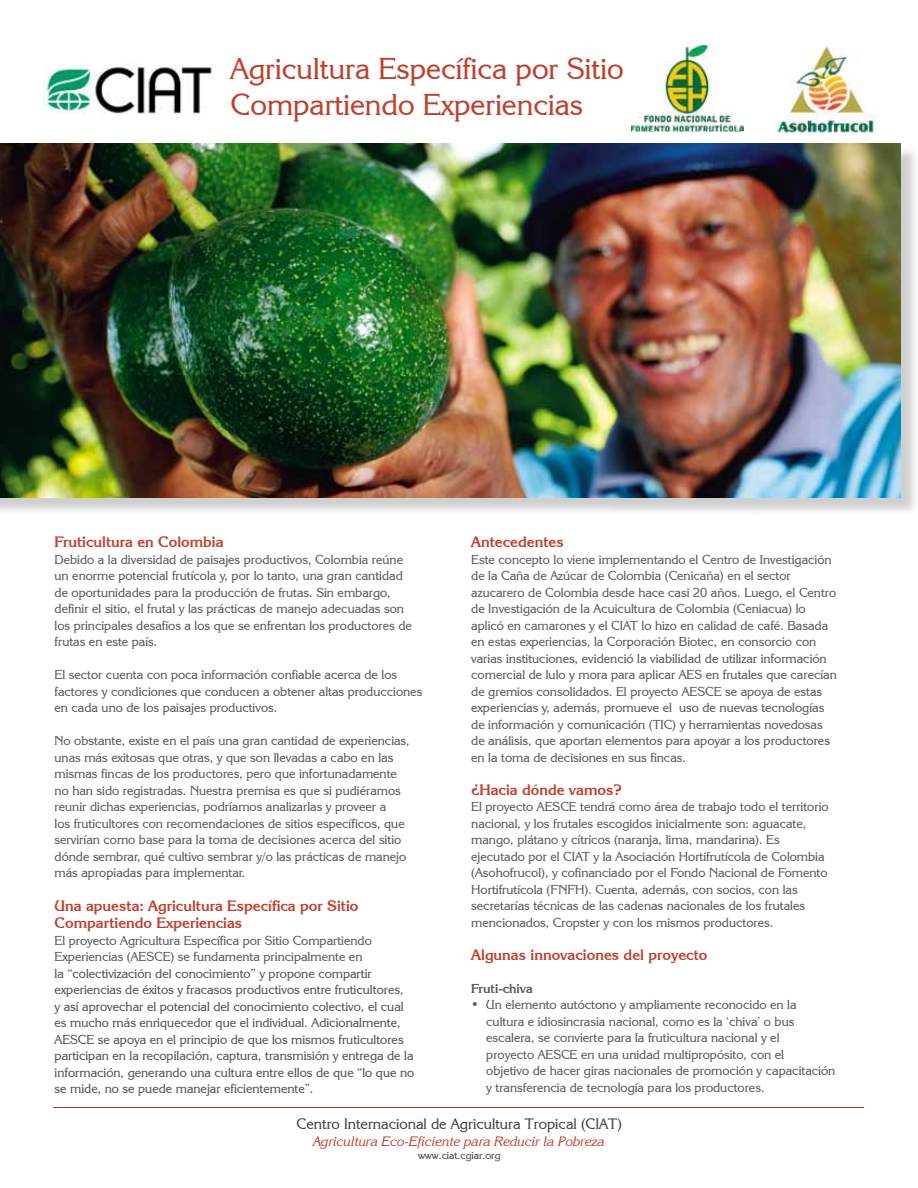
<style>
.page{position:relative;width:918px;height:1188px;background:#fff}
.page>*{position:absolute;margin:0;border:0;box-sizing:border-box;transform-origin:0 0}
.t1{font:30px/36px "Korinna IT Cby BT";color:#c13f2c}
.t2{font:700 15px/17.4px "Korinna IT Cby BT";color:#c13f2c}
.t3{font:15px "Korinna IT Cby BT";color:#414042}
.t4{font:italic 13.5px "Korinna IT Cby BT";color:#b93926}
.t5{font:12.9px/16.5px "Korinna IT Cby BT";color:#565659}
.t6{font:12.9px/16.5px "Korinna IT Cby BT";color:#4f4f4f}
.t7{font:700 12.9px "Korinna IT Cby BT";color:#565659}
.t8{font:10.5px "Korinna IT Cby BT";color:#414042}
.s1{color:#565659}
</style>
<div class="page">
<hr style="left:53px;top:1107px;width:811px;height:1px;background:#b93926">
<img style="left:0;top:144px;width:901px;height:354px">
<img style="left:43px;top:63px;width:169px;height:51px">
<img style="left:774px;top:47px;width:103px;height:86px">
<img style="left:631px;top:45px;width:113px;height:87px">
<h1 class="t1" style="left:231px;top:50px;width:394px">Agricultura Específica por Sitio<br>Compartiendo Experiencias</h1>
<p class="t2" style="left:55px;top:533px;width:171px">Fruticultura en Colombia</p>
<p class="t5" style="left:55px;top:551px;width:359px">Debido a la diversidad de paisajes productivos, Colombia reúne un enorme potencial frutícola y, por lo tanto, una gran cantidad de oportunidades para la producción de frutas. Sin embargo, definir el sitio, el frutal y las prácticas de manejo adecuadas son los principales desafíos a los que se enfrentan los productores de frutas en este país.</p>
<p class="t5" style="left:55px;top:666px;width:369px">El sector cuenta con poca información confiable acerca de los factores y condiciones que conducen a obtener altas producciones en cada uno de los paisajes productivos.</p>
<p class="t5" style="left:55px;top:732px;width:357px">No obstante, existe en el país una gran cantidad de experiencias, unas más exitosas que otras, y que son llevadas a cabo en las mismas fincas de los productores, pero que infortunadamente no han sido registradas. Nuestra premisa es que si pudiéramos reunir dichas experiencias, podríamos analizarlas y proveer a<br>los fruticultores con recomendaciones de sitios específicos, que servirían como base para la toma de decisiones acerca del sitio dónde sembrar, qué cultivo sembrar y/o las prácticas de manejo más apropiadas para implementar.</p>
<p class="t2" style="left:55px;top:897px;width:305px">Una apuesta: Agricultura Específica por Sitio<br>Compartiendo Experiencias</p>
<p class="t6" style="left:55px;top:932px;width:361px"><span class="s1">El proyecto Agricultura Específica por Sitio Compartiendo Experiencias (AESCE) se fundamenta principalmente en<br>la</span> “colectivización del conocimiento” y propone compartir experiencias de éxitos y fracasos productivos entre fruticultores,<br>y así aprovechar el potencial del conocimiento colectivo, el cual es mucho más enriquecedor que el individual. Adicionalmente, AESCE se apoya en el principio de que los mismos fruticultores participan en la recopilación, captura, transmisión y entrega de la información, generando una cultura entre ellos de que “lo que no se mide, no se puede manejar eficientemente”.</p>
<p class="t2" style="left:471px;top:533px;width:94px">Antecedentes</p>
<p class="t5" style="left:471px;top:551px;width:367px">Este concepto lo viene implementando el Centro de Investigación de la Caña de Azúcar de Colombia (Cenicaña) en el sector azucarero de Colombia desde hace casi 20 años. Luego, el Centro de Investigación de la Acuicultura de Colombia (Ceniacua) lo aplicó en camarones y el CIAT lo hizo en calidad de café. Basada en estas experiencias, la Corporación Biotec, en consorcio con varias instituciones, evidenció la viabilidad de utilizar información comercial de lulo y mora para aplicar AES en frutales que carecían de gremios consolidados. El proyecto AESCE se apoya de estas experiencias y, además, promueve el uso de nuevas tecnologías de información y comunicación (TIC) y herramientas novedosas de análisis, que aportan elementos para apoyar a los productores en la toma de decisiones en sus fincas.</p>
<p class="t2" style="left:471px;top:780px;width:152px">¿Hacia dónde vamos?</p>
<p class="t5" style="left:471px;top:798px;width:359px">El proyecto AESCE tendrá como área de trabajo todo el territorio nacional, y los frutales escogidos inicialmente son: aguacate, mango, plátano y cítricos (naranja, lima, mandarina). Es ejecutado por el CIAT y la Asociación Hortifrutícola de Colombia (Asohofrucol), y cofinanciado por el Fondo Nacional de Fomento Hortifrutícola (FNFH). Cuenta, además, con socios, con las secretarías técnicas de las cadenas nacionales de los frutales mencionados, Cropster y con los mismos productores.</p>
<p class="t2" style="left:471px;top:945px;width:238px">Algunas innovaciones del proyecto</p>
<p class="t7" style="left:471px;top:980px;width:63px">Fruti-chiva</p>
<p class="t5" style="left:486px;top:996px;width:351px;text-indent:-15px">• Un elemento autóctono y ampliamente reconocido en la cultura e idiosincrasia nacional, como es la ‘chiva’ o bus escalera, se convierte para la fruticultura nacional y el<br>proyecto AESCE en una unidad multipropósito, con el<br>objetivo de hacer giras nacionales de promoción y capacitación y transferencia de tecnología para los productores.</p>
<p class="t3" style="left:297px;top:1115px;width:327px">Centro Internacional de Agricultura Tropical (CIAT)</p>
<p class="t4" style="left:313px;top:1133px;width:293px">Agricultura Eco-Eficiente para Reducir la Pobreza</p>
<p class="t8" style="left:418px;top:1149px;width:84px">www.ciat.cgiar.org</p>
</div>
